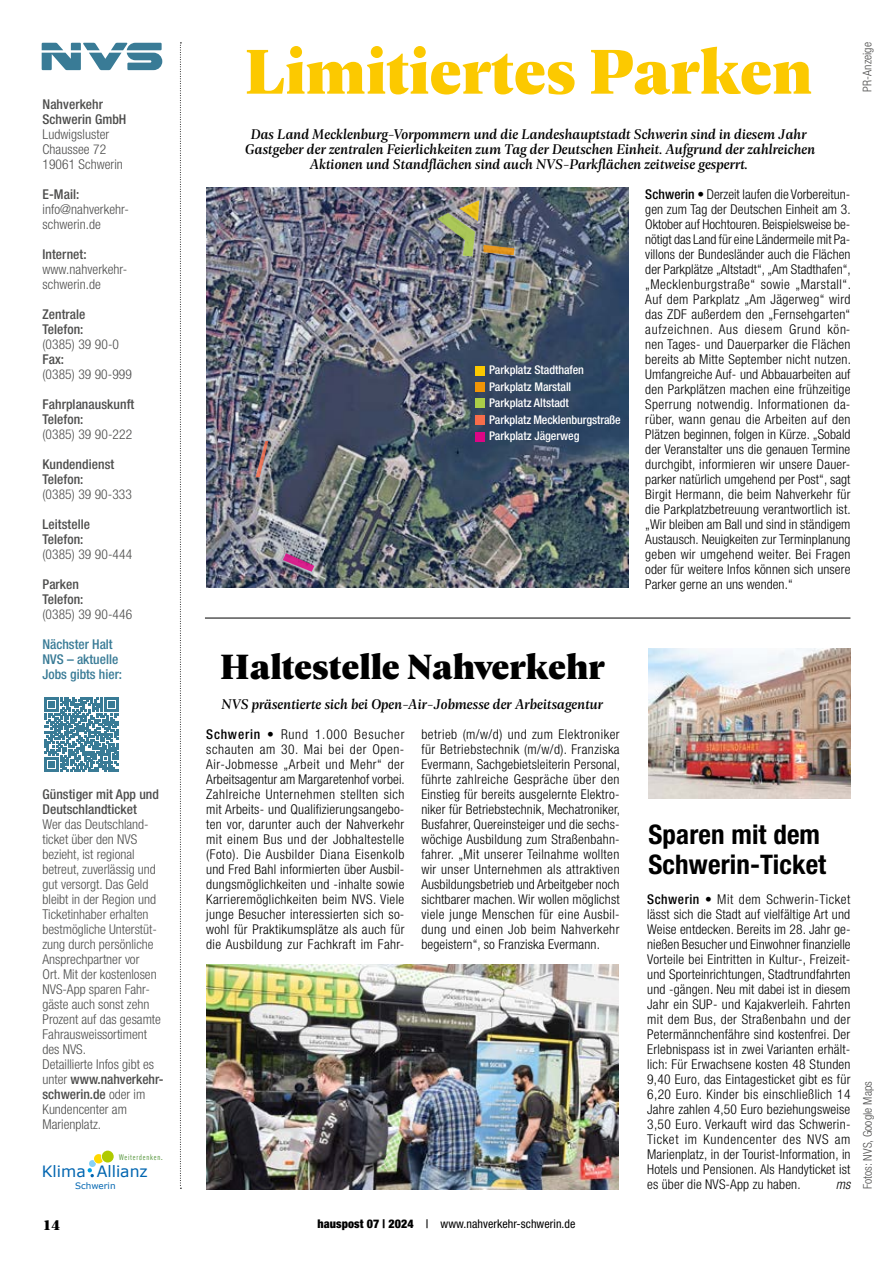
<style>
.page{position:relative;width:893px;height:1263px;background:#fff}
.page>*{position:absolute;margin:0;border:0;box-sizing:border-box;transform-origin:0 0}
.t1{font:900 67.5px "Geller Headline";letter-spacing:.005em;color:#fcc900}
.t2{font:900 37.5px "Geller Headline";letter-spacing:.005em;color:#000}
.t3{font:700 condensed 27px/30px "Helvetica Neue LT Std";letter-spacing:.005em;color:#000}
.t4{font:15.6px "Verdana";color:#0065b0}
.t5{font:italic 500 15px/15px "Geller Headline";letter-spacing:.005em;color:#000;text-align:center}
.t6{font:900 15px "Geller Headline";color:#000}
.t7{font:300 condensed 13.5px/15px "Helvetica Neue LT Std";letter-spacing:.01em;color:#000;text-align:justify}
.t8{font:300 condensed 13.5px/15px "Helvetica Neue LT Std";color:#4d4d4c}
.t9{font:500 condensed 13.5px/15px "Helvetica Neue LT Std";letter-spacing:.005em;color:#4d4d4c}
.t10{font:500 condensed 13.5px/15px "Helvetica Neue LT Std";color:#397b96}
.t11{font:italic 300 condensed 13.5px "Helvetica Neue LT Std";color:#000}
.t12{font:500 condensed 12px/16.5px "Helvetica Neue LT Std";letter-spacing:-.005em;color:#fff}
.t13{font:condensed 12px "Helvetica Neue LT Std";letter-spacing:.005em;color:#000}
.t14{font:300 condensed 12px "Helvetica Neue LT Std";letter-spacing:.005em;color:#4d4d4c}
.t15{font:8.85px "Verdana";color:#0065b0}
.t16{font:7.95px "DIN Cond";letter-spacing:.1em;color:#408923}
.s1{font-weight:500}
.s2{font-family:"DIN Condensed";font-weight:700}
.s3{font-weight:900}
</style>
<div class="page">
<svg style="left:87px;top:1154px;width:16px;height:23px"></svg>
<div style="left:102px;top:1150px;width:12px;height:12px;background:#afca00;border-radius:50%"></div>
<svg style="left:180px;top:43px;width:1px;height:1146px"></svg>
<svg style="left:42px;top:43px;width:120px;height:27px"></svg>
<img style="left:206px;top:188px;width:422px;height:400px">
<hr style="left:205px;top:618px;width:645px;height:1px;background:#000">
<img style="left:206px;top:965px;width:413px;height:224px">
<img style="left:648px;top:648px;width:202px;height:150px">
<svg style="left:44px;top:698px;width:74px;height:74px"></svg>
<div style="left:475px;top:366px;width:10px;height:9px;background:#fcc900"></div>
<div style="left:475px;top:382px;width:10px;height:10px;background:#f09506"></div>
<div style="left:475px;top:398px;width:10px;height:10px;background:#abcd48"></div>
<div style="left:475px;top:432px;width:10px;height:9px;background:#dc0685"></div>
<div style="left:475px;top:415px;width:10px;height:10px;background:#f76d4b"></div>
<img style="left:437px;top:200px;width:77px;height:56px">
<svg style="left:283px;top:553px;width:31px;height:19px"></svg>
<svg style="left:256px;top:441px;width:12px;height:36px"></svg>
<p class="t9" style="left:43px;top:96px;width:85px">Nahverkehr<br>Schwerin GmbH</p>
<p class="t8" style="left:43px;top:126px;width:82px">Ludwigsluster<br>Chaussee 72<br>19061 Schwerin</p>
<p class="t9" style="left:43px;top:186px;width:38px">E-Mail:</p>
<p class="t8" style="left:43px;top:201px;width:88px">info@nahverkehr&shy;schwerin.de</p>
<p class="t9" style="left:43px;top:246px;width:46px">Internet:</p>
<p class="t8" style="left:43px;top:261px;width:86px">www.nahverkehr&shy;schwerin.de</p>
<p class="t9" style="left:43px;top:306px;width:44px">Zentrale<br>Telefon:</p>
<p class="t8" style="left:43px;top:336px;width:78px">(0385) 39 90-0</p>
<p class="t9" style="left:43px;top:351px;width:23px">Fax:</p>
<p class="t8" style="left:43px;top:366px;width:91px">(0385) 39 90-999</p>
<p class="t9" style="left:43px;top:396px;width:93px">Fahrplanauskunft<br>Telefon:</p>
<p class="t8" style="left:43px;top:426px;width:91px">(0385) 39 90-222</p>
<p class="t9" style="left:43px;top:456px;width:73px">Kundendienst<br>Telefon:</p>
<p class="t8" style="left:43px;top:486px;width:91px">(0385) 39 90-333</p>
<p class="t9" style="left:43px;top:516px;width:49px">Leitstelle<br>Telefon:</p>
<p class="t8" style="left:43px;top:546px;width:91px">(0385) 39 90-444</p>
<p class="t9" style="left:43px;top:576px;width:42px">Parken<br>Telefon:</p>
<p class="t8" style="left:43px;top:606px;width:91px">(0385) 39 90-446</p>
<p class="t10" style="left:43px;top:636px;width:81px">Nächster Halt<br>NVS – aktuelle<br>Jobs gibts hier:</p>
<p class="t9" style="left:43px;top:786px;width:118px">Günstiger mit App und<br>Deutschlandticket</p>
<p class="t8" style="left:43px;top:816px;width:122px">Wer das Deutschland&shy;ticket über den NVS bezieht, ist regional betreut, zuverlässig und gut versorgt. Das Geld bleibt in der Region und<br>Ticketinhaber erhalten bestmögliche Unterstüt&shy;zung durch persönliche<br>Ansprechpartner vor<br>Ort. Mit der kostenlosen<br>NVS-App sparen Fahr&shy;gäste auch sonst zehn<br>Prozent auf das gesamte<br>Fahrausweissortiment des NVS.<br>Detaillierte Infos gibt es unter <span class="s1">www.nahverkehr&shy;schwerin.de</span> oder im<br>Kundencenter am<br>Marienplatz.</p>
<p class="t4" style="left:42px;top:1161px;width:107px">Klima Allianz</p>
<p class="t15" style="left:75px;top:1179px;width:42px">Schwerin</p>
<p class="t16" style="left:119px;top:1152px;width:45px">Weiterdenken<span class="s2">.</span></p>
<h1 class="t1" style="left:245px;top:23px;width:569px">Limitiertes Parken</h1>
<p class="t5" style="left:245px;top:126px;width:571px">Das Land Mecklenburg-Vorpommern und die Landeshauptstadt Schwerin sind in diesem Jahr<br>Gastgeber der zentralen Feierlichkeiten zum Tag der Deutschen Einheit. Aufgrund der zahlreichen<br>Aktionen und Standflächen sind auch NVS-Parkflächen zeitweise gesperrt.</p>
<p class="t12" style="left:489px;top:362px;width:133px">Parkplatz Stadthafen<br>Parkplatz Marstall<br>Parkplatz Altstadt<br>Parkplatz Mecklenburgstraße<br>Parkplatz Jägerweg</p>
<h2 class="t2" style="left:220px;top:639px;width:386px">Haltestelle Nahverkehr</h2>
<p class="t5" style="left:221px;top:696px;width:383px">NVS präsentierte sich bei Open-Air-Jobmesse der Arbeitsagentur</p>
<p class="t7" style="left:206px;top:726px;width:200px"><span class="s1">Schwerin •</span> Rund 1.000 Besucher schauten am 30. Mai bei der Open-Air-Jobmesse „Arbeit und Mehr“ der Arbeitsagentur am Margaretenhof vorbei.<br>Zahlreiche Unternehmen stellten sich mit Arbeits- und Qualifizierungsangebo&shy;ten vor, darunter auch der Nahverkehr mit einem Bus und der Jobhaltestelle (Foto). Die Ausbilder Diana Eisenkolb und Fred Bahl informierten über Ausbil&shy;dungsmöglichkeiten und -inhalte sowie Karrieremöglichkeiten beim NVS. Viele junge Besucher interessierten sich so&shy;wohl für Praktikumsplätze als auch für die Ausbildung zur Fachkraft im Fahr-</p>
<p class="t7" style="left:421px;top:726px;width:200px">betrieb (m/w/d) und zum Elektroniker für Betriebstechnik (m/w/d). Franziska Evermann, Sachgebietsleiterin Personal, führte zahlreiche Gespräche über den Einstieg für bereits ausgelernte Elektro&shy;niker für Betriebstechnik, Mechatroniker, Busfahrer, Quereinsteiger und die sechs&shy;wöchige Ausbildung zum Straßenbahn&shy;fahrer. „Mit unserer Teilnahme wollten wir unser Unternehmen als attraktiven Ausbildungsbetrieb und Arbeitgeber noch sichtbarer machen. Wir wollen möglichst viele junge Menschen für eine Ausbil&shy;dung und einen Job beim Nahverkehr begeistern“, so Franziska Evermann.</p>
<p class="t7" style="left:645px;top:186px;width:207px"><span class="s1">Schwerin •</span> Derzeit laufen die Vorbereitun&shy;gen zum Tag der Deutschen Einheit am 3.<br>Oktober auf Hochtouren. Beispielsweise be&shy;nötigt das Land für eine Ländermeile mit Pa&shy;villons der Bundesländer auch die Flächen der Parkplätze „Altstadt“, „Am Stadthafen“, „Mecklenburgstraße“ sowie „Marstall“.<br>Auf dem Parkplatz „Am Jägerweg“ wird das ZDF außerdem den „Fernsehgarten“ aufzeichnen. Aus diesem Grund kön&shy;nen Tages- und Dauerparker die Flächen bereits ab Mitte September nicht nutzen.<br>Umfangreiche Auf- und Abbauarbeiten auf den Parkplätzen machen eine frühzeitige Sperrung notwendig. Informationen da&shy;rüber, wann genau die Arbeiten auf den Plätzen beginnen, folgen in Kürze. „Sobald der Veranstalter uns die genauen Termine durchgibt, informieren wir unsere Dauer&shy;parker natürlich umgehend per Post“, sagt Birgit Hermann, die beim Nahverkehr für die Parkplatzbetreuung verantwortlich ist. „Wir bleiben am Ball und sind in ständigem Austausch. Neuigkeiten zur Terminplanung geben wir umgehend weiter. Bei Fragen oder für weitere Infos können sich unsere Parker gerne an uns wenden.“</p>
<h3 class="t3" style="left:648px;top:819px;width:179px">Sparen mit dem<br>Schwerin-Ticket</h3>
<p class="t7" style="left:647px;top:891px;width:205px"><span class="s1">Schwerin •</span> Mit dem Schwerin-Ticket lässt sich die Stadt auf vielfältige Art und Weise entdecken. Bereits im 28. Jahr ge&shy;nießen Besucher und Einwohner finanzielle Vorteile bei Eintritten in Kultur-, Freizeit&shy;und Sporteinrichtungen, Stadtrundfahrten und -gängen. Neu mit dabei ist in diesem Jahr ein SUP- und Kajakverleih. Fahrten mit dem Bus, der Straßenbahn und der Petermännchenfähre sind kostenfrei. Der Erlebnispass ist in zwei Varianten erhält&shy;lich: Für Erwachsene kosten 48 Stunden 9,40 Euro, das Eintagesticket gibt es für 6,20 Euro. Kinder bis einschließlich 14<br>Jahre zahlen 4,50 Euro beziehungsweise 3,50 Euro. Verkauft wird das Schwerin-Ticket im Kundencenter des NVS am Marienplatz, in der Tourist-Information, in Hotels und Pensionen. Als Handyticket ist es über die NVS-App zu haben.</p>
<p class="t11" style="left:836px;top:1176px;width:16px">ms</p>
<p class="t6" style="left:43px;top:1214px;width:20px">14</p>
<p class="t13" style="left:317px;top:1216px;width:259px"><span class="s3">hauspost 07 | 2024</span> <span class="s1">|</span> www.nahverkehr-schwerin.de</p>
<p class="t14" style="left:860px;top:92px;width:51px;rotate:-90deg">PR-Anzeige</p>
<p class="t14" style="left:860px;top:1189px;width:110px;rotate:-90deg">Fotos: NVS, Google Maps</p>
</div>
